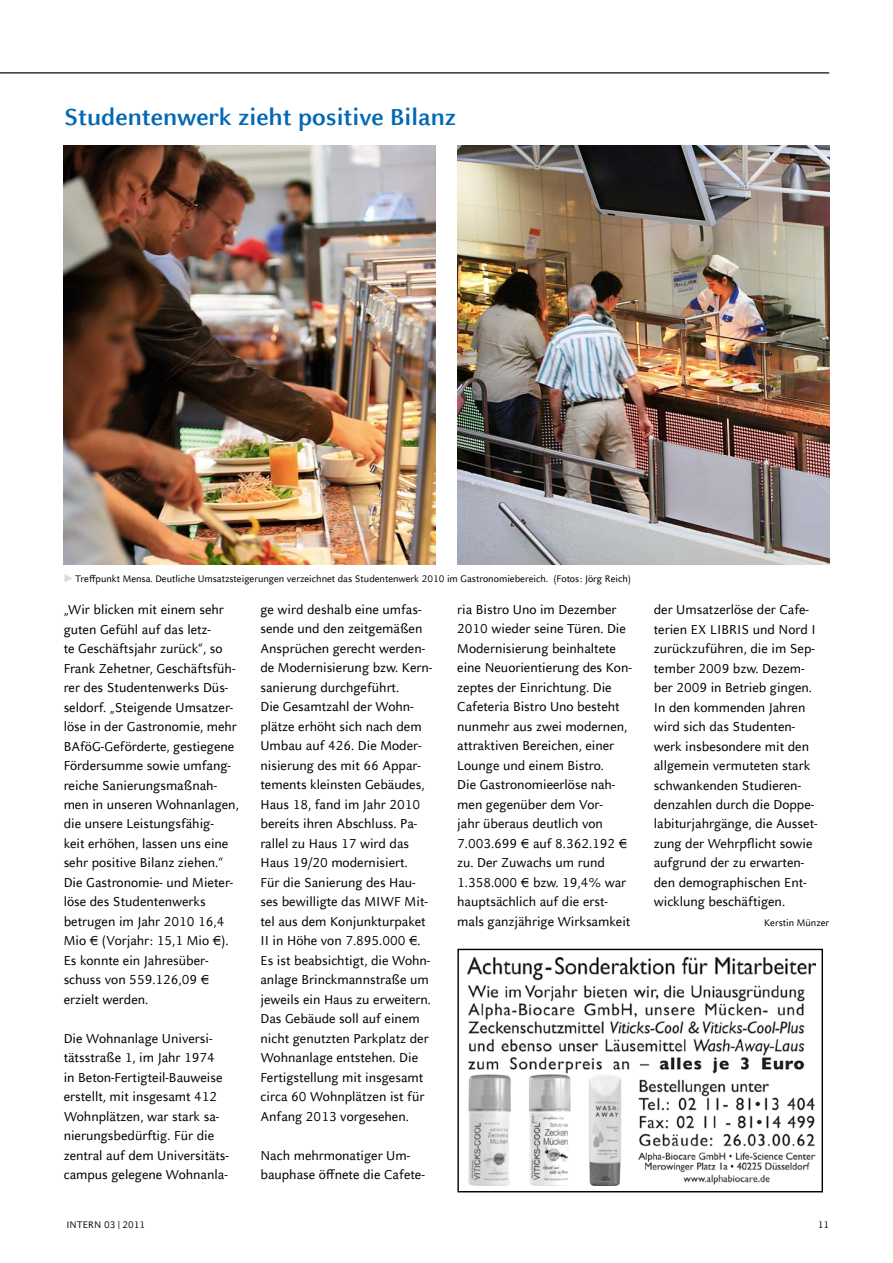
<style>
.page{position:relative;width:893px;height:1263px;background:#fff}
.page>*{position:absolute;margin:0;border:0;box-sizing:border-box;transform-origin:0 0}
.t1{font:700 25.5px "Celeste Sans Offc Pro";color:#0069b4}
.t2{font:14.25px/19.5px "Celeste Sans Offc Pro";color:#000}
.t3{font:10.5px "Celeste Sans Offc Pro";color:#000}
.s1{color:#dadada}
</style>
<div class="page">
<hr style="left:0;top:72px;width:829px;height:1px;background:#000">
<img style="left:64px;top:145px;width:372px;height:420px">
<img style="left:457px;top:145px;width:372px;height:420px">
<img style="left:467px;top:958px;width:349px;height:227px">
<div style="left:457px;top:949px;width:366px;height:243px;border:1px solid #000"></div>
<h1 class="t1" style="left:64px;top:101px;width:393px">Studentenwerk zieht positive Bilanz</h1>
<p class="t3" style="left:64px;top:572px;width:569px"><span class="s1">◆</span> Treffpunkt Mensa. Deutliche Umsatzsteigerungen verzeichnet das Studentenwerk 2010 im Gastronomiebereich. (Fotos: Jörg Reich)</p>
<p class="t2" style="left:64px;top:599px;width:177px">„Wir blicken mit einem sehr guten Gefühl auf das letz-<br>te Geschäftsjahr zurück“, so<br>Frank Zehetner, Geschäftsfüh&shy;rer des Studentenwerks Düs&shy;seldorf. „Steigende Umsatzer&shy;löse in der Gastronomie, mehr<br>BAföG-Geförderte, gestiegene<br>Fördersumme sowie umfang&shy;reiche Sanierungsmaßnah&shy;men in unseren Wohnanlagen, die unsere Leistungsfähig-<br>keit erhöhen, lassen uns eine sehr positive Bilanz ziehen.“<br>Die Gastronomie- und Mieter&shy;löse des Studentenwerks betrugen im Jahr 2010 16,4<br>Mio € (Vorjahr: 15,1 Mio €).<br>Es konnte ein Jahresüber&shy;schuss von 559.126,09 € erzielt werden.</p>
<p class="t2" style="left:64px;top:1028px;width:167px">Die Wohnanlage Universi&shy;tätsstraße 1, im Jahr 1974 in Beton-Fertigteil-Bauweise erstellt, mit insgesamt 412<br>Wohnplätzen, war stark sa&shy;nierungsbedürftig. Für die zentral auf dem Universitäts&shy;campus gelegene Wohnanla-</p>
<p class="t2" style="left:260px;top:599px;width:173px">ge wird deshalb eine umfas&shy;sende und den zeitgemäßen<br>Ansprüchen gerecht werden&shy;de Modernisierung bzw. Kern&shy;sanierung durchgeführt.<br>Die Gesamtzahl der Wohn&shy;plätze erhöht sich nach dem<br>Umbau auf 426. Die Moder&shy;nisierung des mit 66 Appar&shy;tements kleinsten Gebäudes,<br>Haus 18, fand im Jahr 2010 bereits ihren Abschluss. Pa&shy;rallel zu Haus 17 wird das<br>Haus 19/20 modernisiert.<br>Für die Sanierung des Hau&shy;ses bewilligte das MIWF Mit&shy;tel aus dem Konjunkturpaket<br>II in Höhe von 7.895.000 €.<br>Es ist beabsichtigt, die Wohn&shy;anlage Brinckmannstraße um jeweils ein Haus zu erweitern.<br>Das Gebäude soll auf einem nicht genutzten Parkplatz der<br>Wohnanlage entstehen. Die<br>Fertigstellung mit insgesamt circa 60 Wohnplätzen ist für<br>Anfang 2013 vorgesehen.</p>
<p class="t2" style="left:260px;top:1145px;width:166px">Nach mehrmonatiger Um&shy;bauphase öffnete die Cafete-</p>
<p class="t2" style="left:457px;top:599px;width:176px">ria Bistro Uno im Dezember<br>2010 wieder seine Türen. Die<br>Modernisierung beinhaltete eine Neuorientierung des Kon&shy;zeptes der Einrichtung. Die<br>Cafeteria Bistro Uno besteht nunmehr aus zwei modernen, attraktiven Bereichen, einer<br>Lounge und einem Bistro.<br>Die Gastronomieerlöse nah&shy;men gegenüber dem Vor-<br>jahr überaus deutlich von<br>7.003.699 € auf 8.362.192 € zu. Der Zuwachs um rund<br>1.358.000 € bzw. 19,4% war hauptsächlich auf die erst&shy;mals ganzjährige Wirksamkeit</p>
<p class="t2" style="left:654px;top:599px;width:165px">der Umsatzerlöse der Cafe&shy;terien EX LIBRIS und Nord I zurückzuführen, die im Sep&shy;tember 2009 bzw. Dezem&shy;ber 2009 in Betrieb gingen.<br>In den kommenden Jahren wird sich das Studenten&shy;werk insbesondere mit den allgemein vermuteten stark schwankenden Studieren&shy;denzahlen durch die Doppe&shy;labiturjahrgänge, die Ausset&shy;zung der Wehrpflicht sowie aufgrund der zu erwarten&shy;den demographischen Ent&shy;wicklung beschäftigen.</p>
<p class="t3" style="left:764px;top:916px;width:66px">Kerstin Münzer</p>
<p class="t3" style="left:66px;top:1218px;width:80px">INTERN 03 | 2011</p>
<p class="t3" style="left:818px;top:1218px;width:13px">11</p>
</div>
